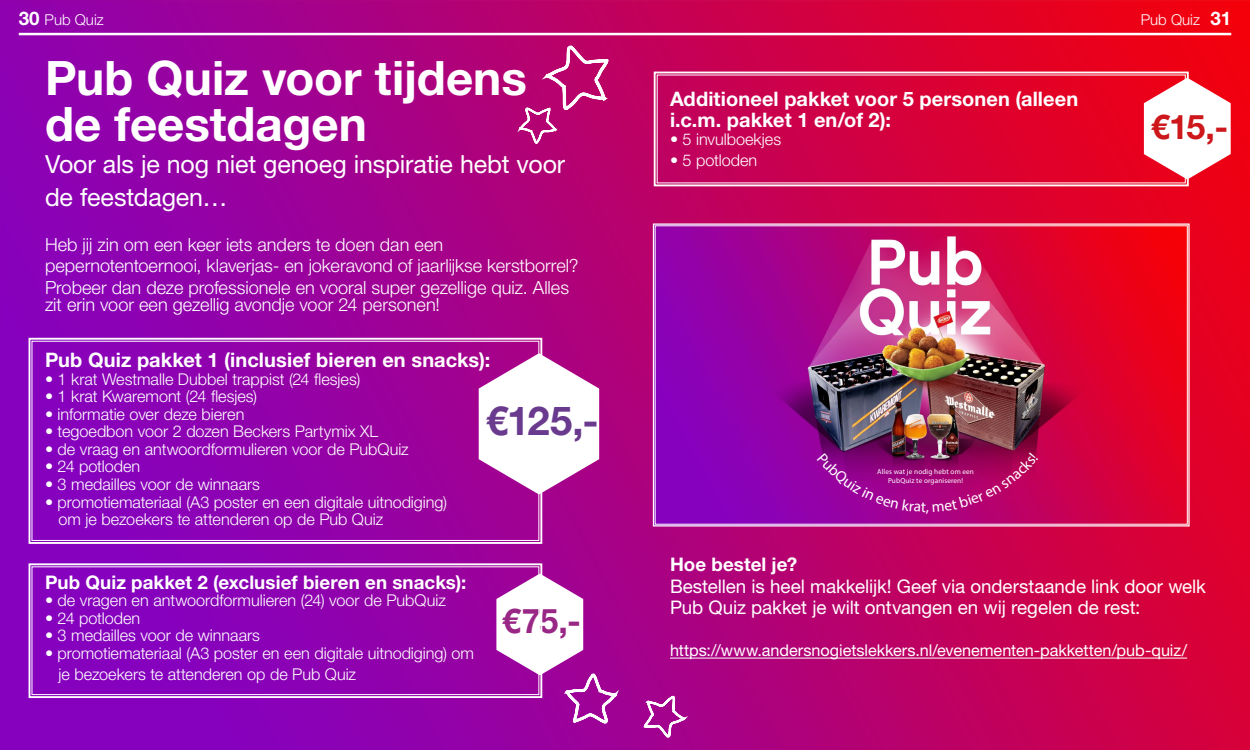
<style>
.page{position:relative;width:1250px;height:750px;background:#fff}
.page>*{position:absolute;margin:0;border:0;box-sizing:border-box;transform-origin:0 0}
.t1{font:700 47.5px/46.2px "Helvetica Neue LT Std";color:#fff}
.t2{font:700 40px "Helvetica Neue LT Std";color:#693a8e}
.t3{font:700 34px "Helvetica Neue LT Std";color:#992785}
.t4{font:700 34px "Helvetica Neue LT Std";color:#cd171a}
.t5{font:25px/32.5px "Helvetica Neue LT Std";letter-spacing:-.005em;color:#fff}
.t6{font:700 20px/21.2px "Helvetica Neue LT Std";letter-spacing:.005em;color:#fff}
.t7{font:18.75px/21.2px "Helvetica Neue LT Std";letter-spacing:-.005em;color:#fff}
.t8{font:700 18.75px "Helvetica Neue LT Std";letter-spacing:.005em;color:#fff}
.t9{font:300 18.12px/21.2px "Helvetica Neue LT Std";color:#fff}
.t10{font:300 16.25px/17.5px "Helvetica Neue LT Std";color:#fff}
.t11{font:16.25px "Helvetica Neue LT Std";letter-spacing:-.005em;color:#fff}
.t12{font:15.38px "Myriad Pro";color:#fff}
.t13{font:300 15px "Helvetica Neue LT Std";color:#fff}
.t14{font:7.25px/9.5px "Myriad Pro";letter-spacing:.015em;color:#fff;text-align:center}
.s1{font-weight:700;font-size:18.75px}
</style>
<div class="page">
<img style="left:0;top:0;width:1250px;height:750px">
<hr style="left:19px;top:33px;width:606px;height:2px;background:#fff">
<svg style="left:28px;top:337px;width:515px;height:208px;background:#9408ac"></svg>
<div style="left:32px;top:341px;width:507px;height:200px;border:1px solid #fff"></div>
<svg style="left:477px;top:352px;width:123px;height:143px"></svg>
<svg style="left:518px;top:20px;width:94px;height:126px;background:#bf1c7a"></svg>
<hr style="left:625px;top:33px;width:606px;height:2px;background:#fff">
<svg style="left:653px;top:71px;width:537px;height:116px;background:#d70d46"></svg>
<svg style="left:496px;top:573px;width:122px;height:154px"></svg>
<hr style="left:670px;top:658px;width:517px;height:1px;background:#fff">
<svg style="left:643px;top:683px;width:43px;height:66px;background:#af239c"></svg>
<svg style="left:1143px;top:77px;width:89px;height:104px"></svg>
<img style="left:652px;top:223px;width:538px;height:304px">
<svg style="left:28px;top:562px;width:515px;height:137px;background:#9717b9"></svg>
<div style="left:32px;top:567px;width:507px;height:128px;border:1px solid #fff"></div>
<svg style="left:817px;top:453px;width:109px;height:59px;background:#93028a"></svg>
<svg style="left:933px;top:452px;width:105px;height:60px;background:#aa0265"></svg>
<p class="t13" style="left:19px;top:11px;width:87px"><span class="s1">30</span> Pub Quiz</p>
<h1 class="t1" style="left:45px;top:54px;width:483px">Pub Quiz voor tijdens de feestdagen</h1>
<h3 class="t5" style="left:45px;top:148px;width:522px">Voor als je nog niet genoeg inspiratie hebt voor de feestdagen…</h3>
<p class="t9" style="left:45px;top:234px;width:535px">Heb jij zin om een keer iets anders te doen dan een pepernotentoernooi, klaverjas- en jokeravond of jaarlijkse kerstborrel?<br>Probeer dan deze professionele en vooral super gezellige quiz. Alles</p>
<p class="t9" style="left:45px;top:294px;width:396px">zit erin voor een gezellig avondje voor 24 personen!</p>
<p class="t6" style="left:45px;top:349px;width:447px">Pub Quiz pakket 1 (inclusief bieren en snacks):</p>
<p class="t10" style="left:45px;top:370px;width:317px">• 1 krat Westmalle Dubbel trappist (24 flesjes)</p>
<p class="t10" style="left:45px;top:388px;width:214px">• 1 krat Kwaremont (24 flesjes)</p>
<p class="t10" style="left:45px;top:405px;width:201px">• informatie over deze bieren</p>
<p class="t10" style="left:45px;top:423px;width:335px">• tegoedbon voor 2 dozen Beckers Partymix XL</p>
<p class="t10" style="left:45px;top:440px;width:365px">• de vraag en antwoordformulieren voor de PubQuiz</p>
<p class="t10" style="left:45px;top:458px;width:97px">• 24 potloden</p>
<p class="t10" style="left:45px;top:475px;width:217px">• 3 medailles voor de winnaars</p>
<p class="t10" style="left:59px;top:493px;width:390px;text-indent:-14px">• promotiemateriaal (A3 poster en een digitale uitnodiging) om je bezoekers te attenderen op de Pub Quiz</p>
<h2 class="t2" style="left:486px;top:396px;width:115px">€125,-</h2>
<p class="t8" style="left:45px;top:570px;width:423px">Pub Quiz pakket 2 (exclusief bieren en snacks):</p>
<p class="t10" style="left:45px;top:591px;width:402px">• de vragen en antwoordformulieren (24) voor de PubQuiz</p>
<p class="t10" style="left:45px;top:609px;width:97px">• 24 potloden</p>
<p class="t10" style="left:45px;top:626px;width:217px">• 3 medailles voor de winnaars</p>
<p class="t10" style="left:59px;top:642px;width:417px;line-height:21.2px;text-indent:-14px">• promotiemateriaal (A3 poster en een digitale uitnodiging) om je bezoekers te attenderen op de Pub Quiz</p>
<h3 class="t3" style="left:502px;top:600px;width:81px">€75,-</h3>
<p class="t6" style="left:670px;top:88px;width:410px">Additioneel pakket voor 5 personen (alleen i.c.m. pakket 1 en/of 2):</p>
<p class="t10" style="left:670px;top:130px;width:113px">• 5 invulboekjes</p>
<p class="t10" style="left:670px;top:151px;width:89px">• 5 potloden</p>
<p class="t13" style="left:1141px;top:10px;width:92px">Pub Quiz <span class="s1">31</span></p>
<h3 class="t4" style="left:1151px;top:106px;width:79px">€15,-</h3>
<p class="t14" style="left:877px;top:466px;width:98px">Alles wat je nodig hebt om een<br>PubQuiz te organiseren!</p>
<p class="t12" style="left:926px;top:497px;width:5px">,</p>
<p class="t8" style="left:670px;top:553px;width:129px">Hoe bestel je?</p>
<p class="t7" style="left:670px;top:575px;width:537px">Bestellen is heel makkelijk! Geef via onderstaande link door welk<br>Pub Quiz pakket je wilt ontvangen en wij regelen de rest:</p>
<p class="t11" style="left:670px;top:641px;width:519px">https://www.andersnogietslekkers.nl/evenementen-pakketten/pub-quiz/</p>
</div>
